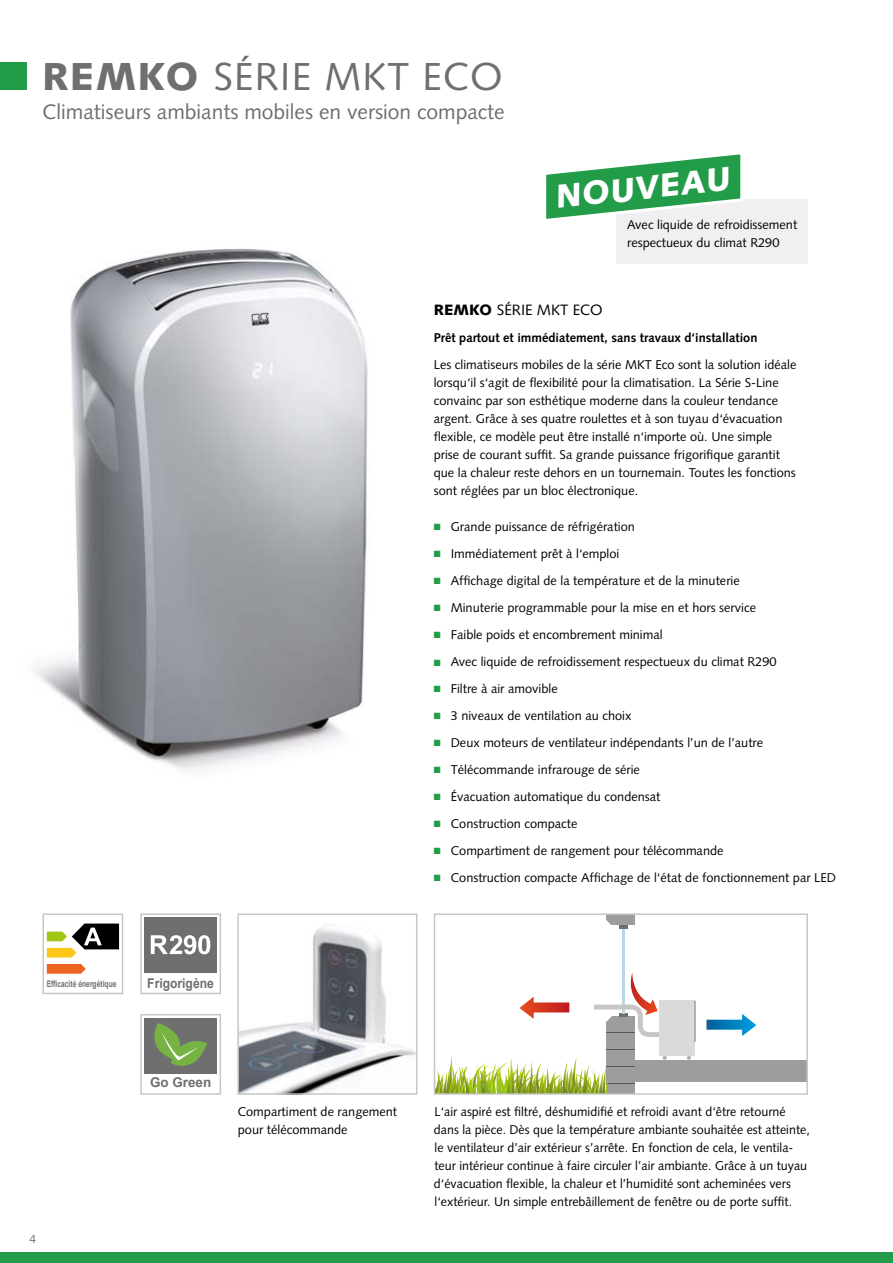
<style>
.page{position:relative;width:893px;height:1263px;background:#fff}
.page>*{position:absolute;margin:0;border:0;box-sizing:border-box;transform-origin:0 0}
.Headline{font:39px "Syntax LT Std";letter-spacing:.03em;color:#706f6f}
.Subheadline{font:900 33px "Syntax LT Std";color:#fff}
.Subheadline-2{font:21px "Syntax LT Std";color:#706f6f}
.Fliesstext_Headline{font:15px "Syntax LT Std";color:#000}
.Preise{font:700 13.5px "Arial";color:#706f6f;scale:.9 1}
.Preise-2{font:700 13.5px "Arial";color:#706f6f}
.Fliesstext{font:12.75px/18px "Syntax LT Std";color:#000}
.Bildunterschrift{font:12.75px/18px "Syntax LT Std";color:#000}
.Bullet_Points{font:12.75px "Syntax LT Std";color:#000}
.Fliesstext_Subheadli{font:700 12.75px "Syntax LT Std";color:#000}
.t1{font:12px "Syntax LT Std";color:#706f6f}
.t2{font:700 9px "Arial";color:#706f6f;scale:.75 1}
.s1{font-weight:900}
.s2{color:#239c49}
</style>
<div class="page">
<div style="left:0;top:1252px;width:893px;height:11px;background:#239c49"></div>
<div style="left:0;top:63px;width:27px;height:27px;background:#239c49"></div>
<img style="left:35px;top:249px;width:333px;height:522px">
<svg style="left:43px;top:913px;width:80px;height:81px"></svg>
<div style="left:606px;top:914px;width:29px;height:14px;background:#9d9d9c"></div>
<div style="left:606px;top:1033px;width:11px;height:16px;background:#9d9d9c"></div>
<div style="left:618px;top:1033px;width:17px;height:16px;background:#9d9d9c"></div>
<div style="left:635px;top:1060px;width:172px;height:22px;background:#9d9d9c"></div>
<svg style="left:437px;top:1049px;width:198px;height:43px"></svg>
<svg style="left:706px;top:1014px;width:50px;height:22px"></svg>
<svg style="left:519px;top:997px;width:50px;height:22px"></svg>
<svg style="left:606px;top:920px;width:29px;height:9px"></svg>
<hr style="left:622px;top:929px;width:3px;height:84px;background:#bcd6e6">
<svg style="left:594px;top:972px;width:65px;height:65px"></svg>
<div style="left:659px;top:1000px;width:36px;height:56px;background:#dadada"></div>
<svg style="left:663px;top:1056px;width:4px;height:4px"></svg>
<svg style="left:687px;top:1056px;width:4px;height:4px"></svg>
<hr style="left:694px;top:1001px;width:2px;height:40px;background:#b3b2b2">
<div style="left:434px;top:913px;width:374px;height:182px;border:2px solid #c6c6c6"></div>
<svg style="left:140px;top:913px;width:81px;height:81px"></svg>
<img style="left:240px;top:928px;width:174px;height:164px">
<div style="left:237px;top:913px;width:180px;height:182px;border:2px solid #c6c6c6"></div>
<div style="left:616px;top:199px;width:192px;height:64px;background:#f0f0f0"></div>
<svg style="left:546px;top:154px;width:197px;height:65px"></svg>
<svg style="left:140px;top:1014px;width:81px;height:81px"></svg>
<p class="Headline" style="left:42px;top:53px;width:462px"><span class="s1">REMKO</span> SÉRIE MKT ECO</p>
<p class="Subheadline-2" style="left:43px;top:99px;width:464px">Climatiseurs ambiants mobiles en version compacte</p>
<p class="Subheadline" style="left:553px;top:177px;width:177px;rotate:-6deg">NOUVEAU</p>
<p class="Fliesstext" style="left:627px;top:215px;width:172px">Avec liquide de refroidissement respectueux du climat R290</p>
<p class="Fliesstext_Headline" style="left:434px;top:301px;width:171px"><span class="s1">REMKO</span> SÉRIE MKT ECO</p>
<p class="Fliesstext_Subheadli" style="left:434px;top:330px;width:325px">Prêt partout et immédiatement, sans travaux d‘installation</p>
<p class="Fliesstext" style="left:434px;top:356px;width:364px">Les climatiseurs mobiles de la série MKT Eco sont la solution idéale lorsqu‘il s‘agit de flexibilité pour la climatisation. La Série S-Line convainc par son esthétique moderne dans la couleur tendance argent. Grâce à ses quatre roulettes et à son tuyau d‘évacuation flexible, ce modèle peut être installé n‘importe où. Une simple prise de courant suffit. Sa grande puissance frigorifique garantit que la chaleur reste dehors en un tournemain. Toutes les fonctions sont réglées par un bloc électronique.</p>
<p class="Fliesstext" style="left:434px;top:518px;width:203px"><span class="s2">■</span> Grande puissance de réfrigération</p>
<p class="Fliesstext" style="left:434px;top:545px;width:187px"><span class="s2">■</span> Immédiatement prêt à l‘emploi</p>
<p class="Fliesstext" style="left:434px;top:572px;width:308px"><span class="s2">■</span> Affichage digital de la température et de la minuterie</p>
<p class="Fliesstext" style="left:434px;top:599px;width:324px"><span class="s2">■</span> Minuterie programmable pour la mise en et hors service</p>
<p class="Fliesstext" style="left:434px;top:626px;width:230px"><span class="s2">■</span> Faible poids et encombrement minimal</p>
<p class="Bullet_Points" style="left:434px;top:654px;width:344px"><span class="s2">■</span> Avec liquide de refroidissement respectueux du climat R290</p>
<p class="Fliesstext" style="left:434px;top:680px;width:125px"><span class="s2">■</span> Filtre à air amovible</p>
<p class="Fliesstext" style="left:434px;top:707px;width:199px"><span class="s2">■</span> 3 niveaux de ventilation au choix</p>
<p class="Fliesstext" style="left:434px;top:734px;width:331px"><span class="s2">■</span> Deux moteurs de ventilateur indépendants l’un de l’autre</p>
<p class="Fliesstext" style="left:434px;top:761px;width:208px"><span class="s2">■</span> Télécommande infrarouge de série</p>
<p class="Fliesstext" style="left:434px;top:788px;width:228px"><span class="s2">■</span> Évacuation automatique du condensat</p>
<p class="Fliesstext" style="left:434px;top:815px;width:145px"><span class="s2">■</span> Construction compacte</p>
<p class="Fliesstext" style="left:434px;top:842px;width:291px"><span class="s2">■</span> Compartiment de rangement pour télécommande</p>
<p class="Fliesstext" style="left:434px;top:869px;width:404px"><span class="s2">■</span> Construction compacte Affichage de l‘état de fonctionnement par LED</p>
<p class="t2" style="left:47px;top:977px;width:95px">Efficacité énergétique</p>
<p class="Preise" style="left:147px;top:973px;width:75px">Frigorigène</p>
<p class="Preise-2" style="left:150px;top:1073px;width:63px">Go Green</p>
<p class="Bildunterschrift" style="left:238px;top:1103px;width:161px">Compartiment de rangement pour télécommande</p>
<p class="t1" style="left:29px;top:1231px;width:8px">4</p>
<p class="Bildunterschrift" style="left:434px;top:1103px;width:377px">L‘air aspiré est filtré, déshumidifié et refroidi avant d‘être retourné dans la pièce. Dès que la température ambiante souhaitée est atteinte, le ventilateur d’air extérieur s’arrête. En fonction de cela, le ventila&shy;teur intérieur continue à faire circuler l’air ambiante. Grâce à un tuyau d‘évacuation flexible, la chaleur et l’humidité sont acheminées vers l‘extérieur. Un simple entrebâillement de fenêtre ou de porte suffit.</p>
</div>
